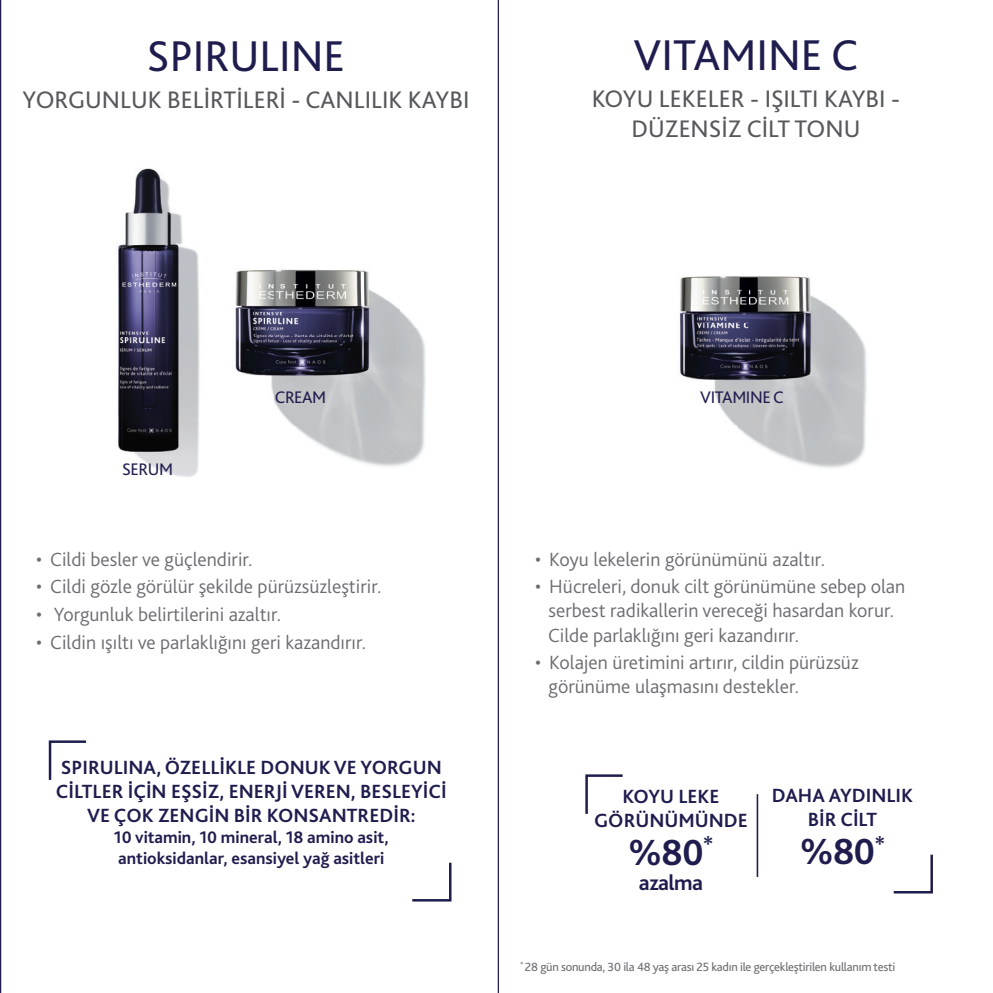
<style>
.page{position:relative;width:993px;height:993px;background:#fff}
.page>*{position:absolute;margin:0;border:0;box-sizing:border-box;transform-origin:0 0}
.t1{font:45px "Bliss 2";color:#1f1d4e}
.t2{font:700 38px "Bliss 2";color:#1f1d4e}
.t3{font:25px/30px "Bliss 2";color:#57585a;text-align:center}
.t4{font:700 22.25px "Bliss 2";letter-spacing:-.025em;color:#1f1d4e}
.t5{font:300 20px/24px "Bliss 2";color:#6c6d70}
.t6{font:700 20px/24px "Bliss 2";color:#1f1d4e;text-align:center}
.t7{font:700 17.5px/21px "Bliss 2";color:#1f1d4e}
.t8{font:17.5px "Bliss 2";letter-spacing:-.025em;color:#1f1d4e}
.t9{font:12.5px "Bliss 2";letter-spacing:-.02em;color:#6c6d70}
</style>
<div class="page">
<hr style="left:0;top:0;width:1px;height:992px;background:#1f1d4e">
<hr style="left:497px;top:0;width:2px;height:992px;background:#1f1d4e">
<img style="left:161px;top:248px;width:39px;height:229px">
<img style="left:118px;top:168px;width:71px;height:303px">
<img style="left:399px;top:308px;width:27px;height:98px">
<img style="left:292px;top:425px;width:87px;height:41px">
<img style="left:379px;top:406px;width:46px;height:61px">
<img style="left:235px;top:269px;width:164px;height:156px">
<img style="left:835px;top:310px;width:28px;height:31px">
<img style="left:714px;top:391px;width:23px;height:36px">
<img style="left:737px;top:391px;width:79px;height:76px">
<img style="left:816px;top:341px;width:51px;height:127px">
<img style="left:680px;top:276px;width:155px;height:115px">
<svg style="left:48px;top:740px;width:39px;height:40px"></svg>
<svg style="left:412px;top:862px;width:40px;height:40px"></svg>
<hr style="left:756px;top:793px;width:2px;height:83px;background:#1f1d4e">
<svg style="left:585px;top:774px;width:38px;height:40px"></svg>
<svg style="left:893px;top:854px;width:40px;height:40px"></svg>
<h1 class="t1" style="left:147px;top:28px;width:200px">SPIRULINE</h1>
<p class="t3" style="left:23px;top:84px;width:448px">YORGUNLUK BELİRTİLERİ - CANLILIK KAYBI</p>
<h1 class="t1" style="left:633px;top:27px;width:226px">VITAMINE C</h1>
<p class="t3" style="left:591px;top:83px;width:310px">KOYU LEKELER - IŞILTI KAYBI -<br>DÜZENSİZ CİLT TONU</p>
<p class="t8" style="left:122px;top:458px;width:52px">SERUM</p>
<p class="t8" style="left:275px;top:386px;width:53px">CREAM</p>
<p class="t5" style="left:36px;top:547px;width:218px">• Cildi besler ve güçlendirir.</p>
<p class="t5" style="left:36px;top:574px;width:347px">• Cildi gözle görülür şekilde pürüzsüzleştirir.</p>
<p class="t5" style="left:36px;top:602px;width:246px">• Yorgunluk belirtilerini azaltır.</p>
<p class="t5" style="left:36px;top:629px;width:331px">• Cildin ışıltı ve parlaklığını geri kazandırır.</p>
<p class="t6" style="left:56px;top:755px;width:392px">SPIRULINA, ÖZELLİKLE DONUK VE YORGUN<br>CİLTLER İÇİN EŞSİZ, ENERJİ VEREN, BESLEYİCİ<br>VE ÇOK ZENGİN BİR KONSANTREDİR:</p>
<p class="t7" style="left:114px;top:826px;width:276px">10 vitamin, 10 mineral, 18 amino asit, antioksidanlar, esansiyel yağ asitleri</p>
<p class="t8" style="left:700px;top:386px;width:85px">VITAMINE C</p>
<p class="t5" style="left:535px;top:547px;width:291px">• Koyu lekelerin görünümünü azaltır.</p>
<p class="t5" style="left:548px;top:574px;width:358px;text-indent:-13px">• Hücreleri, donuk cilt görünümüne sebep olan serbest radikallerin vereceği hasardan korur.<br>Cilde parlaklığını geri kazandırır.</p>
<p class="t5" style="left:548px;top:650px;width:311px;text-indent:-14px">• Kolajen üretimini artırır, cildin pürüzsüz görünüme ulaşmasını destekler.</p>
<p class="t6" style="left:594px;top:783px;width:155px">KOYU LEKE<br>GÖRÜNÜMÜNDE</p>
<h2 class="t2" style="left:628px;top:828px;width:87px">%80<sup>*</sup></h2>
<p class="t4" style="left:638px;top:868px;width:66px">azalma</p>
<p class="t6" style="left:771px;top:783px;width:143px">DAHA AYDINLIK<br>BİR CİLT</p>
<h2 class="t2" style="left:799px;top:827px;width:87px">%80<sup>*</sup></h2>
<p class="t9" style="left:520px;top:959px;width:376px"><sup>*</sup> 28 gün sonunda, 30 ila 48 yaş arası 25 kadın ile gerçekleştirilen kullanım testi</p>
</div>
